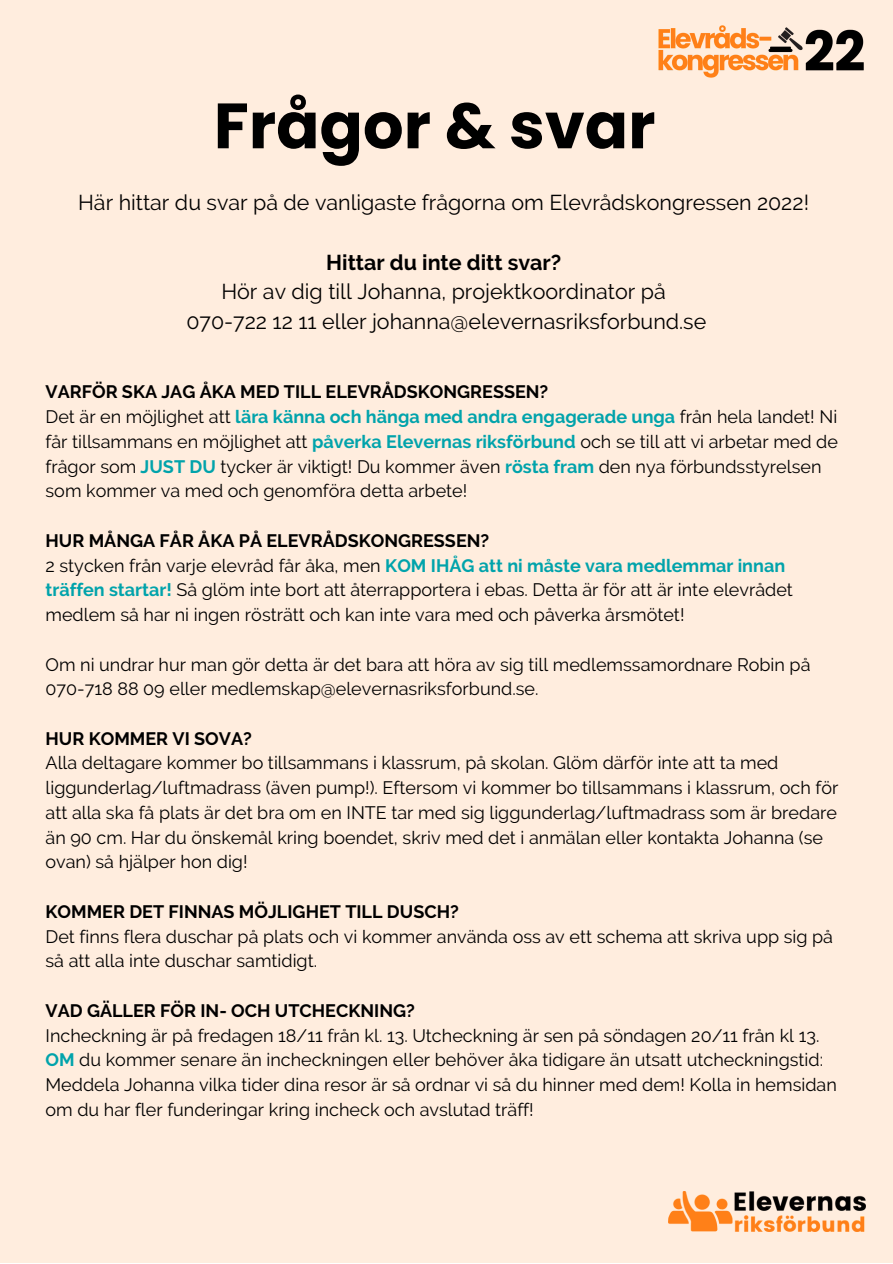
<style>
.page{position:relative;width:893px;height:1264px;background:#fff}
.page>*{position:absolute;margin:0;border:0;box-sizing:border-box;transform-origin:0 0}
.t1{font:700 63.9px "Poppins";color:#000}
.t2{font:21.45px/29.8px "Raleway";color:#000;text-align:center}
.t3{font:700 21.45px "Raleway";color:#000}
.t4{font:18px/24.8px "Raleway";color:#000}
.t5{font:700 18px "Raleway";color:#000}
.s1{font-weight:700}
.s2{font-weight:700;color:#01a3ab}
</style>
<div class="page">
<div style="left:0;top:0;width:892px;height:1262px;background:#ffedde"></div>
<img style="left:658px;top:25px;width:206px;height:53px">
<img style="left:668px;top:1191px;width:197px;height:40px">
<h1 class="t1" style="left:214px;top:81px;width:443px">Frågor &amp; svar</h1>
<p class="t2" style="left:78px;top:187px;width:732px">Här hittar du svar på de vanligaste frågorna om Elevrådskongressen 2022!</p>
<p class="t3" style="left:326px;top:249px;width:237px">Hittar du inte ditt svar?</p>
<p class="t2" style="left:186px;top:277px;width:521px">Hör av dig till Johanna, projektkoordinator på<br>070-722 12 11 eller johanna@elevernasriksforbund.se</p>
<p class="t4" style="left:46px;top:379px;width:793px"><span class="s1">VARFÖR SKA JAG ÅKA MED TILL ELEVRÅDSKONGRESSEN?<br></span>Det är en möjlighet att <span class="s2">lära känna och hänga med andra engagerade unga</span> från hela landet! Ni får tillsammans en möjlighet att <span class="s2">påverka Elevernas riksförbund</span> och se till att vi arbetar med de frågor som <span class="s2">JUST DU</span> tycker är viktigt! Du kommer även <span class="s2">rösta fram</span> den nya förbundsstyrelsen som kommer va med och genomföra detta arbete!</p>
<p class="t4" style="left:46px;top:528px;width:749px"><span class="s1">HUR MÅNGA FÅR ÅKA PÅ ELEVRÅDSKONGRESSEN?<br></span>2 stycken från varje elevråd får åka, men <span class="s2">KOM IHÅG att ni måste vara medlemmar innan träffen startar!</span> Så glöm inte bort att återrapportera i ebas. Detta är för att är inte elevrådet medlem så har ni ingen rösträtt och kan inte vara med och påverka årsmötet!</p>
<p class="t4" style="left:46px;top:651px;width:766px">Om ni undrar hur man gör detta är det bara att höra av sig till medlemssamordnare Robin på<br>070-718 88 09 eller medlemskap@elevernasriksforbund.se.</p>
<p class="t5" style="left:46px;top:727px;width:208px">HUR KOMMER VI SOVA?</p>
<p class="t4" style="left:46px;top:750px;width:794px">Alla deltagare kommer bo tillsammans i klassrum, på skolan. Glöm därför inte att ta med liggunderlag/luftmadrass (även pump!). Eftersom vi kommer bo tillsammans i klassrum, och för att alla ska få plats är det bra om en INTE tar med sig liggunderlag/luftmadrass som är bredare än 90 cm. Har du önskemål kring boendet, skriv med det i anmälan eller kontakta Johanna (se ovan) så hjälper hon dig!</p>
<p class="t5" style="left:46px;top:901px;width:415px">KOMMER DET FINNAS MÖJLIGHET TILL DUSCH?</p>
<p class="t4" style="left:46px;top:923px;width:789px">Det finns flera duschar på plats och vi kommer använda oss av ett schema att skriva upp sig på så att alla inte duschar samtidigt.</p>
<p class="t5" style="left:46px;top:999px;width:371px">VAD GÄLLER FÖR IN- OCH UTCHECKNING?</p>
<p class="t4" style="left:46px;top:1022px;width:792px">Incheckning är på fredagen 18/11 från kl. 13. Utcheckning är sen på söndagen 20/11 från kl 13.<br><span class="s2">OM</span> du kommer senare än incheckningen eller behöver åka tidigare än utsatt utcheckningstid:<br>Meddela Johanna vilka tider dina resor är så ordnar vi så du hinner med dem! Kolla in hemsidan om du har fler funderingar kring incheck och avslutad träff!</p>
</div>
